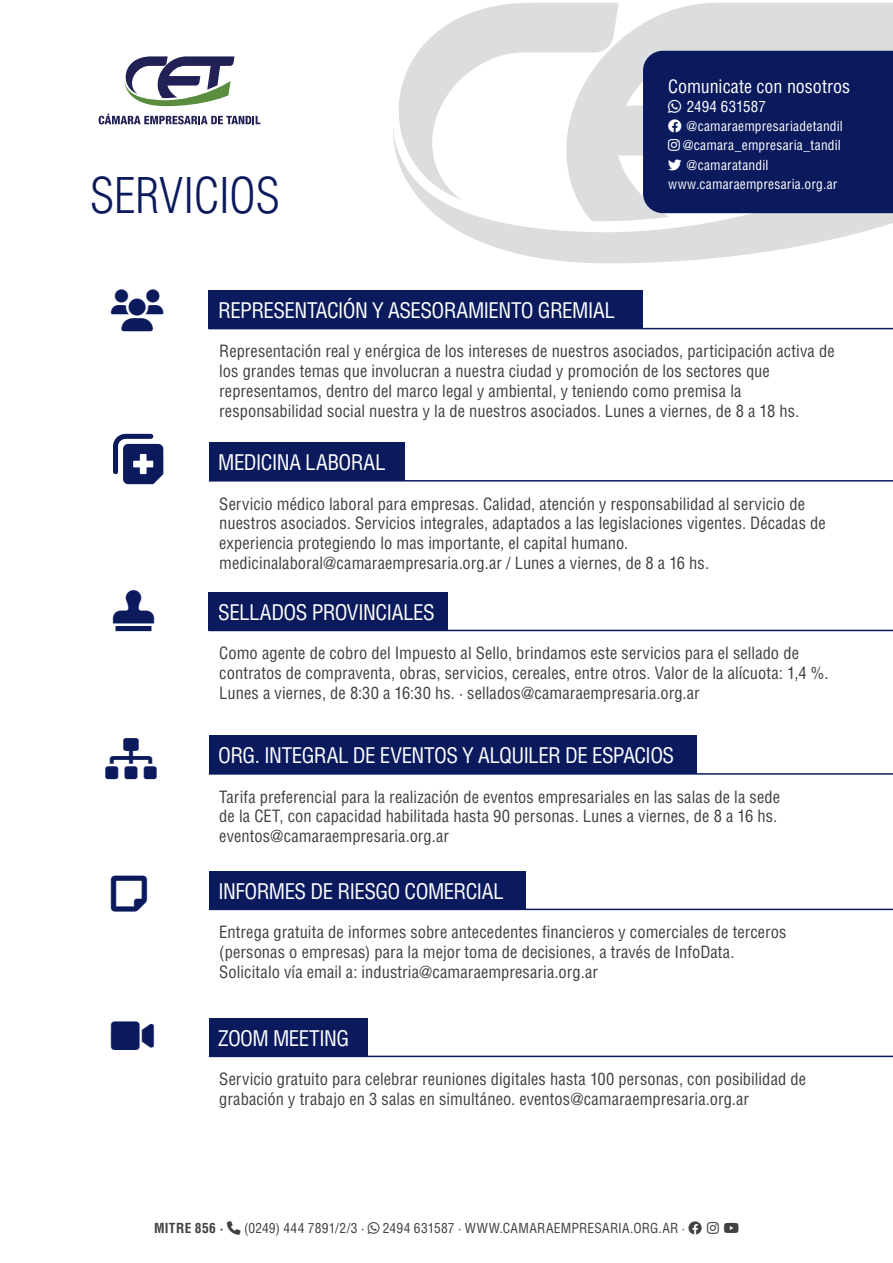
<style>
.page{position:relative;width:893px;height:1263px;background:#fff}
.page>*{position:absolute;margin:0;border:0;box-sizing:border-box;transform-origin:0 0}
.t1{font:300 condensed 48px "Helvetica LT Std";letter-spacing:-.005em;color:#0a1a5d}
.t2{font:condensed 21px "Helvetica LT Std";letter-spacing:-.03em;color:#fff}
.t3{font:condensed 18px "Helvetica LT Std";color:#fff}
.t4{font:condensed 16.5px/19.8px "Helvetica LT Std";letter-spacing:.005em;color:#414042}
.t5{font:condensed 15px "Helvetica LT Std";letter-spacing:.005em;color:#fff}
.t6{font:condensed 13.5px "Helvetica LT Std";letter-spacing:.015em;color:#fff}
.t7{font:condensed 13.5px "Helvetica LT Std";letter-spacing:.015em;color:#414042}
.t8{font:700 condensed 13.5px "Helvetica LT Std";letter-spacing:.03em;color:#414042}
</style>
<div class="page">
<svg style="left:421px;top:200px;width:472px;height:63px;fill:#dcddde"></svg>
<svg style="left:393px;top:3px;width:173px;height:197px"></svg>
<svg style="left:566px;top:3px;width:327px;height:218px;background:#e0e1e2"></svg>
<div style="left:209px;top:291px;width:434px;height:38px;background:#0a1a5d"></div>
<hr style="left:209px;top:328px;width:684px;height:1px;background:#0a1a5d">
<div style="left:209px;top:443px;width:195px;height:38px;background:#0a1a5d"></div>
<hr style="left:209px;top:480px;width:684px;height:2px;background:#0a1a5d">
<div style="left:209px;top:592px;width:239px;height:38px;background:#0a1a5d"></div>
<hr style="left:209px;top:630px;width:684px;height:1px;background:#0a1a5d">
<div style="left:209px;top:736px;width:488px;height:38px;background:#0a1a5d"></div>
<hr style="left:209px;top:773px;width:684px;height:2px;background:#0a1a5d">
<div style="left:209px;top:871px;width:316px;height:38px;background:#0a1a5d"></div>
<hr style="left:209px;top:909px;width:684px;height:1px;background:#0a1a5d">
<div style="left:209px;top:1018px;width:158px;height:38px;background:#0a1a5d"></div>
<hr style="left:209px;top:1056px;width:684px;height:1px;background:#0a1a5d">
<svg style="left:124px;top:56px;width:111px;height:50px"></svg>
<svg style="left:99px;top:114px;width:161px;height:10px"></svg>
<div style="left:643px;top:51px;width:250px;height:162px;background:#0a1a5d"></div>
<h1 class="t1" style="left:90px;top:165px;width:191px">SERVICIOS</h1>
<p class="t2" style="left:218px;top:297px;width:398px">REPRESENTACIÓN Y ASESORAMIENTO GREMIAL</p>
<p class="t3" style="left:668px;top:75px;width:183px">Comunicate con nosotros</p>
<p class="t5" style="left:687px;top:97px;width:81px">2494 631587</p>
<p class="t6" style="left:687px;top:118px;width:158px">@camaraempresariadetandil</p>
<p class="t6" style="left:683px;top:137px;width:160px">@camara_empresaria_tandil</p>
<p class="t6" style="left:687px;top:156px;width:83px">@camaratandil</p>
<p class="t6" style="left:668px;top:175px;width:171px">www.camaraempresaria.org.ar</p>
<p class="t4" style="left:219px;top:341px;width:617px">Representación real y enérgica de los intereses de nuestros asociados, participación activa de los grandes temas que involucran a nuestra ciudad y promoción de los sectores que representamos, dentro del marco legal y ambiental, y teniendo como premisa la responsabilidad social nuestra y la de nuestros asociados. Lunes a viernes, de 8 a 18 hs.</p>
<p class="t2" style="left:218px;top:449px;width:169px">MEDICINA LABORAL</p>
<p class="t4" style="left:219px;top:494px;width:608px">Servicio médico laboral para empresas. Calidad, atención y responsabilidad al servicio de nuestros asociados. Servicios integrales, adaptados a las legislaciones vigentes. Décadas de experiencia protegiendo lo mas importante, el capital humano. medicinalaboral@camaraempresaria.org.ar / Lunes a viernes, de 8 a 16 hs.</p>
<p class="t2" style="left:218px;top:599px;width:218px">SELLADOS PROVINCIALES</p>
<p class="t4" style="left:219px;top:643px;width:611px">Como agente de cobro del Impuesto al Sello, brindamos este servicios para el sellado de contratos de compraventa, obras, servicios, cereales, entre otros. Valor de la alícuota: 1,4 %.<br>Lunes a viernes, de 8:30 a 16:30 hs. · sellados@camaraempresaria.org.ar</p>
<p class="t2" style="left:218px;top:742px;width:457px">ORG. INTEGRAL DE EVENTOS Y ALQUILER DE ESPACIOS</p>
<p class="t4" style="left:219px;top:787px;width:562px">Tarifa preferencial para la realización de eventos empresariales en las salas de la sede de la CET, con capacidad habilitada hasta 90 personas. Lunes a viernes, de 8 a 16 hs. eventos@camaraempresaria.org.ar</p>
<p class="t2" style="left:218px;top:878px;width:287px">INFORMES DE RIESGO COMERCIAL</p>
<p class="t4" style="left:219px;top:922px;width:569px">Entrega gratuita de informes sobre antecedentes financieros y comerciales de terceros (personas o empresas) para la mejor toma de decisiones, a través de InfoData.<br>Solicitalo vía email a: industria@camaraempresaria.org.ar</p>
<p class="t2" style="left:218px;top:1025px;width:133px">ZOOM MEETING</p>
<p class="t4" style="left:219px;top:1069px;width:588px">Servicio gratuito para celebrar reuniones digitales hasta 100 personas, con posibilidad de grabación y trabajo en 3 salas en simultáneo. eventos@camaraempresaria.org.ar</p>
<p class="t8" style="left:154px;top:1220px;width:71px">MITRE 856 ·</p>
<p class="t7" style="left:244px;top:1220px;width:122px">(0249) 444 7891/2/3 ·</p>
<p class="t7" style="left:383px;top:1220px;width:304px">2494 631587 · WWW.CAMARAEMPRESARIA.ORG.AR ·</p>
</div>
